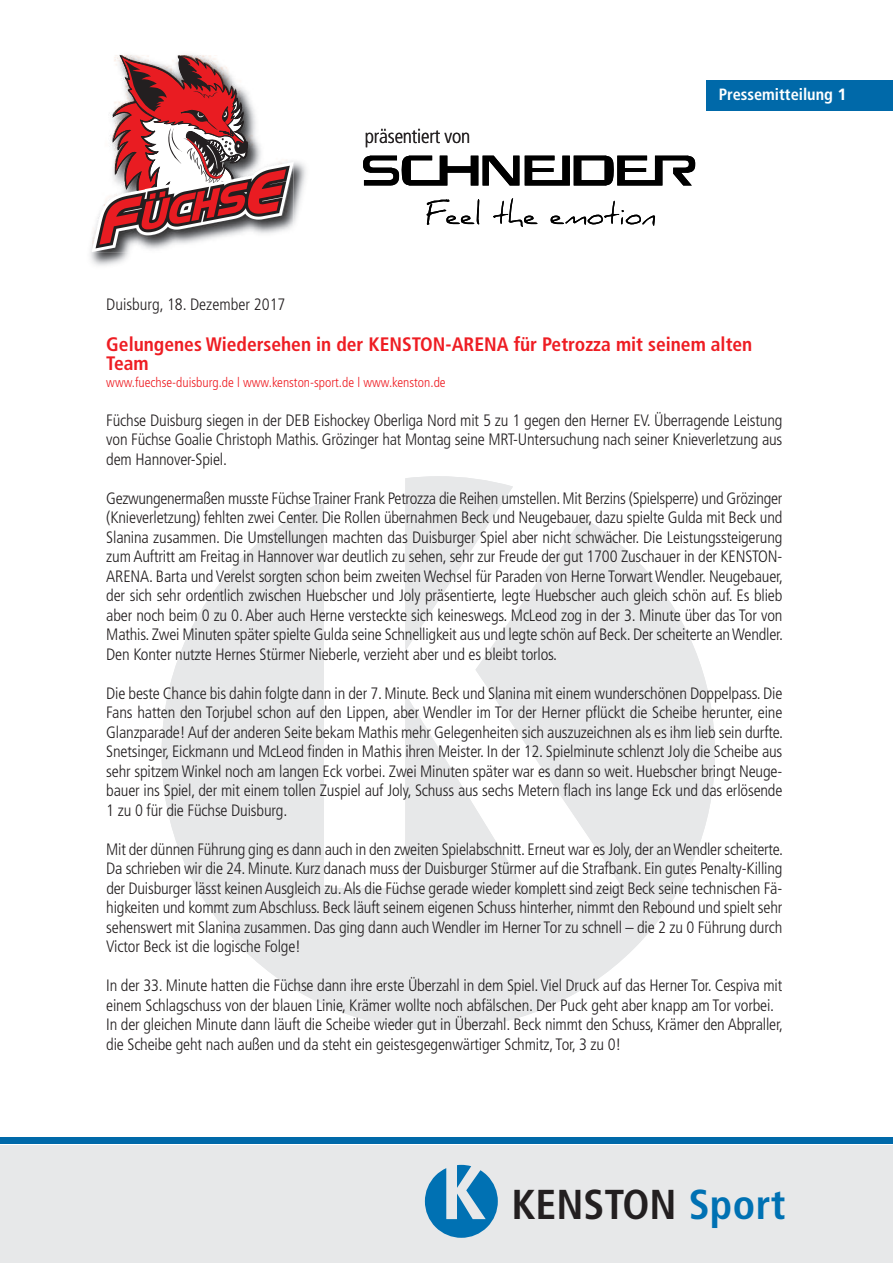
<style>
.page{position:relative;width:893px;height:1263px;background:#fff}
.page>*{position:absolute;margin:0;border:0;box-sizing:border-box;transform-origin:0 0}
.t1{font:700 condensed 41.85px "Frutiger";color:#231f20}
.t2{font:300 condensed 19.95px "Frutiger";letter-spacing:-.01em;color:#231f20}
.t3{font:700 condensed 19.5px/19.5px "Frutiger";color:#ee1d23}
.t4{font:300 condensed 16.5px/19.5px "Frutiger";letter-spacing:-.01em;color:#231f20;text-align:justify}
.t5{font:700 condensed 16.35px "Frutiger";color:#fff}
.t6{font:300 condensed 13.5px "Frutiger";color:#ee1d23}
.s1{font-stretch:normal}
.s2{color:#0071b3}
</style>
<div class="page">
<img style="left:90px;top:54px;width:216px;height:212px">
<div style="left:0;top:1145px;width:893px;height:118px;background:#e7e8e9"></div>
<svg style="left:405px;top:476px;width:108px;height:25px;background:#eaebeb"></svg>
<svg style="left:162px;top:501px;width:553px;height:529px;fill:#e7e8e9"></svg>
<div style="left:706px;top:81px;width:187px;height:30px;background:#0069a9"></div>
<svg style="left:425px;top:1165px;width:73px;height:73px"></svg>
<svg style="left:92px;top:55px;width:202px;height:197px"></svg>
<svg style="left:363px;top:155px;width:156px;height:31px"></svg>
<svg style="left:525px;top:155px;width:170px;height:31px"></svg>
<svg style="left:427px;top:199px;width:52px;height:26px"></svg>
<svg style="left:493px;top:198px;width:44px;height:29px"></svg>
<svg style="left:551px;top:201px;width:104px;height:25px"></svg>
<div style="left:0;top:1138px;width:893px;height:6px;background:#0069a9"></div>
<p class="t2" style="left:365px;top:128px;width:107px">präsentiert von</p>
<p class="t5" style="left:719px;top:88px;width:129px">Pressemitteilung <span class="s1">1</span></p>
<p class="t4" style="left:106px;top:296px;width:181px">Duisburg, 18. Dezember 2017</p>
<p class="t3" style="left:106px;top:336px;width:648px">Gelungenes Wiedersehen in der KENSTON-ARENA für Petrozza mit seinem alten<br>Team</p>
<p class="t6" style="left:106px;top:376px;width:341px">www.fuechse-duisburg.de l www.kenston-sport.de l www.kenston.de</p>
<p class="t4" style="left:106px;top:411px;width:678px">Füchse Duisburg siegen in der DEB Eishockey Oberliga Nord mit 5 zu 1 gegen den Herner EV. Überragende Leistung von Füchse Goalie Christoph Mathis. Grözinger hat Montag seine MRT-Untersuchung nach seiner Knieverletzung aus dem Hannover-Spiel.</p>
<p class="t4" style="left:106px;top:489px;width:678px">Gezwungenermaßen musste Füchse Trainer Frank Petrozza die Reihen umstellen. Mit Berzins (Spielsperre) und Grözinger (Knieverletzung) fehlten zwei Center. Die Rollen übernahmen Beck und Neugebauer, dazu spielte Gulda mit Beck und Slanina zusammen. Die Umstellungen machten das Duisburger Spiel aber nicht schwächer. Die Leistungssteigerung zum Auftritt am Freitag in Hannover war deutlich zu sehen, sehr zur Freude der gut 1700 Zuschauer in der KENSTON-ARENA. Barta und Verelst sorgten schon beim zweiten Wechsel für Paraden von Herne Torwart Wendler. Neugebauer, der sich sehr ordentlich zwischen Huebscher und Joly präsentierte, legte Huebscher auch gleich schön auf. Es blieb aber noch beim 0 zu 0. Aber auch Herne versteckte sich keineswegs. McLeod zog in der 3. Minute über das Tor von Mathis. Zwei Minuten später spielte Gulda seine Schnelligkeit aus und legte schön auf Beck. Der scheiterte anWendler.<br>Den Konter nutzte Hernes Stürmer Nieberle, verzieht aber und es bleibt torlos.</p>
<p class="t4" style="left:106px;top:684px;width:678px">Die beste Chance bis dahin folgte dann in der 7. Minute. Beck und Slanina mit einem wunderschönen Doppelpass. Die Fans hatten den Torjubel schon auf den Lippen, aber Wendler im Tor der Herner pflückt die Scheibe herunter, eine Glanzparade!Auf der anderen Seite bekam Mathis mehr Gelegenheiten sich auszuzeichnen als es ihm lieb sein durfte.<br>Snetsinger, Eickmann und McLeod finden in Mathis ihren Meister. In der 12. Spielminute schlenzt Joly die Scheibe aus sehr spitzem Winkel noch am langen Eck vorbei. Zwei Minuten später war es dann so weit. Huebscher bringt Neuge&shy;bauer ins Spiel, der mit einem tollen Zuspiel auf Joly, Schuss aus sechs Metern flach ins lange Eck und das erlösende 1 zu 0 für die Füchse Duisburg.</p>
<p class="t4" style="left:106px;top:840px;width:678px">Mit der dünnen Führung ging es dann auch in den zweiten Spielabschnitt. Erneut war es Joly, der anWendler scheiterte.<br>Da schrieben wir die 24. Minute. Kurz danach muss der Duisburger Stürmer auf die Strafbank. Ein gutes Penalty-Killing der Duisburger lässt keinenAusgleich zu.Als die Füchse gerade wieder komplett sind zeigt Beck seine technischen Fä&shy;higkeiten und kommt zumAbschluss. Beck läuft seinem eigenen Schuss hinterher, nimmt den Rebound und spielt sehr sehenswert mit Slanina zusammen. Das ging dann auch Wendler im Herner Tor zu schnell – die 2 zu 0 Führung durch Victor Beck ist die logische Folge!</p>
<p class="t4" style="left:106px;top:977px;width:678px;text-align:left">In der 33. Minute hatten die Füchse dann ihre erste Überzahl in dem Spiel.Viel Druck auf das Herner Tor. Cespiva mit einem Schlagschuss von der blauen Linie, Krämer wollte noch abfälschen. Der Puck geht aber knapp am Tor vorbei.<br>In der gleichen Minute dann läuft die Scheibe wieder gut in Überzahl. Beck nimmt den Schuss, Krämer den Abpraller, die Scheibe geht nach außen und da steht ein geistesgegenwärtiger Schmitz, Tor, 3 zu 0!</p>
<h1 class="t1" style="left:511px;top:1188px;width:275px">KENSTON <span class="s2">Sport</span></h1>
</div>
